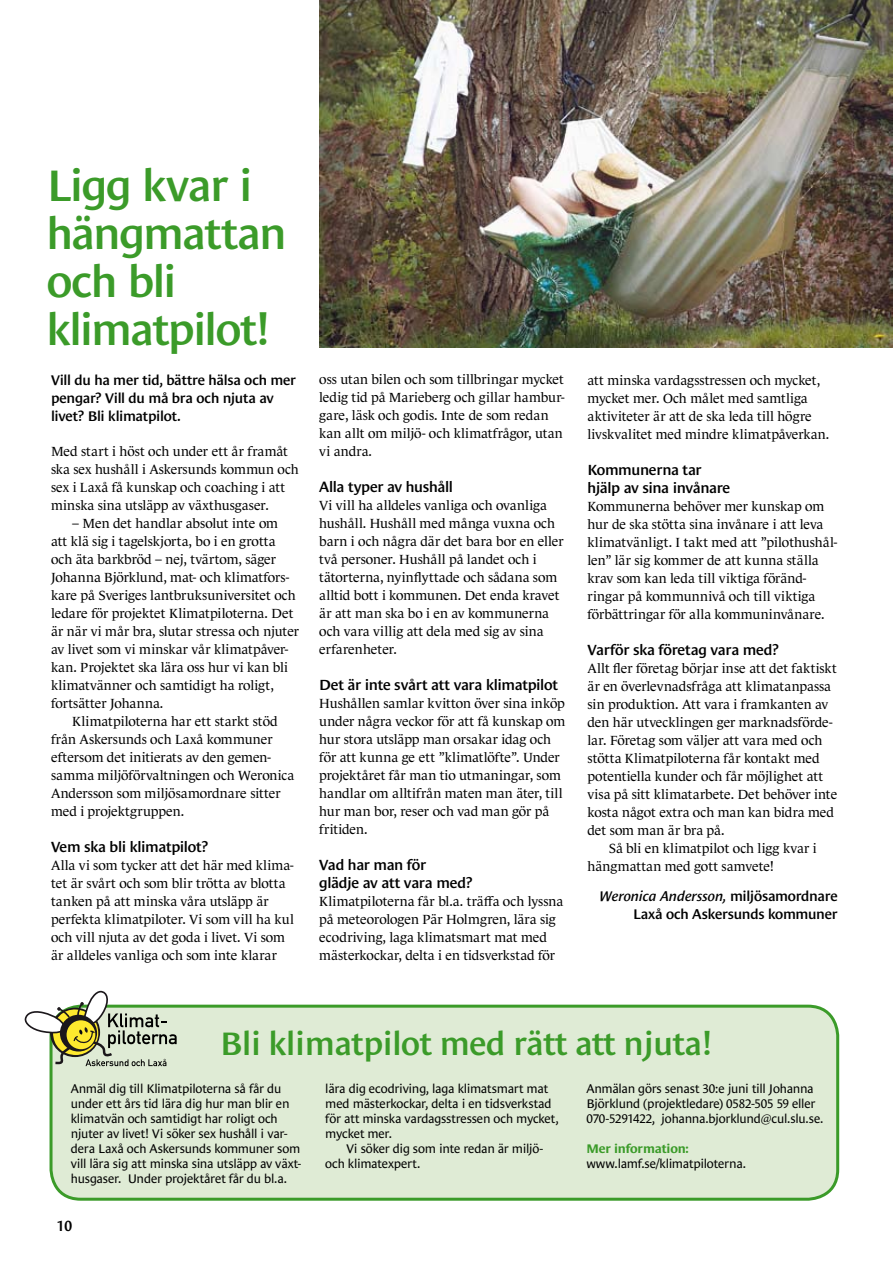
<style>
.page{position:relative;width:893px;height:1263px;background:#fff}
.page>*{position:absolute;margin:0;border:0;box-sizing:border-box;transform-origin:0 0}
.t1{font:600 45px/48px "Le Monde Sans";letter-spacing:-.035em;color:#3b9b29}
.t2{font:600 33.15px "Le Monde Sans";letter-spacing:-.01em;color:#3b9b29}
.t3{font:18px "Times New Roman";color:#000}
.t4{font:600 15px/18px "Le Monde Sans";letter-spacing:-.02em;color:#000}
.t5{font:600 14.25px/18px "Le Monde Sans";letter-spacing:-.02em;color:#000}
.t6{font:13.5px/18px "Le Monde Journal";color:#000}
.t7{font:12.75px/15px "Le Monde Sans";letter-spacing:-.02em;color:#000}
.t8{font:700 12.75px "Le Monde Sans";letter-spacing:-.01em;color:#3b9b29}
.s1{font-style:italic}
.s2{font-family:"Le Monde Sans";font-weight:600;font-size:15px}
</style>
<div class="page">
<img style="left:319px;top:0;width:574px;height:347px">
<div style="left:51px;top:1006px;width:787px;height:193px;background:#dfebd5;border-radius:30px"></div>
<div style="left:50px;top:1005px;width:789px;height:196px;border:3px solid #3b9b29;border-radius:30px"></div>
<svg style="left:25px;top:991px;width:152px;height:75px"></svg>
<h1 class="t1" style="left:47px;top:162px;width:241px">Ligg kvar i hängmattan och bli klimatpilot!</h1>
<p class="t5" style="left:51px;top:371px;width:247px">Vill du ha mer tid, bättre hälsa och mer pengar? Vill du må bra och njuta av livet? Bli klimatpilot.</p>
<p class="t6" style="left:51px;top:442px;width:249px">Med start i höst och under ett år framåt ska sex hushåll i Askersunds kommun och sex i Laxå få kunskap och coaching i att minska sina utsläpp av växthusgaser.</p>
<p class="t6" style="left:72px;top:514px;width:207px">– Men det handlar absolut inte om</p>
<p class="t6" style="left:51px;top:532px;width:226px">att klä sig i tagelskjorta, bo i en grotta</p>
<p class="t6" style="left:51px;top:550px;width:227px">och äta barkbröd – nej, tvärtom, säger</p>
<p class="t6" style="left:51px;top:568px;width:240px">Johanna Björklund, mat- och klimatfors-</p>
<p class="t6" style="left:51px;top:586px;width:246px">kare på Sveriges lantbruksuniversitet och</p>
<p class="t6" style="left:51px;top:604px;width:244px">ledare för projektet Klimatpiloterna. Det</p>
<p class="t6" style="left:51px;top:622px;width:250px">är när vi mår bra, slutar stressa och njuter</p>
<p class="t6" style="left:51px;top:640px;width:239px">av livet som vi minskar vår klimatpåver-</p>
<p class="t6" style="left:51px;top:658px;width:239px">kan. Projektet ska lära oss hur vi kan bli</p>
<p class="t6" style="left:51px;top:676px;width:224px">klimatvänner och samtidigt ha roligt,</p>
<p class="t6" style="left:51px;top:694px;width:114px">fortsätter Johanna.</p>
<p class="t6" style="left:72px;top:712px;width:207px">Klimatpiloterna har ett starkt stöd</p>
<p class="t6" style="left:51px;top:730px;width:223px">från Askersunds och Laxå kommuner</p>
<p class="t6" style="left:51px;top:748px;width:221px">eftersom det initierats av den gemen-</p>
<p class="t6" style="left:51px;top:766px;width:245px">samma miljöförvaltningen och Weronica</p>
<p class="t6" style="left:51px;top:784px;width:231px">Andersson som miljösamordnare sitter</p>
<p class="t6" style="left:51px;top:802px;width:135px">med i projektgruppen.</p>
<p class="t4" style="left:51px;top:838px;width:159px">Vem ska bli klimatpilot?</p>
<p class="t6" style="left:51px;top:856px;width:244px">Alla vi som tycker att det här med klima&shy;tet är svårt och som blir trötta av blotta tanken på att minska våra utsläpp är perfekta klimatpiloter. Vi som vill ha kul och vill njuta av det goda i livet. Vi som är alldeles vanliga och som inte klarar</p>
<p class="t6" style="left:319px;top:370px;width:247px">oss utan bilen och som tillbringar mycket ledig tid på Marieberg och gillar hambur&shy;gare, läsk och godis. Inte de som redan kan allt om miljö- och klimatfrågor, utan vi andra.</p>
<p class="t4" style="left:319px;top:478px;width:135px">Alla typer av hushåll</p>
<p class="t6" style="left:319px;top:496px;width:246px">Vi vill ha alldeles vanliga och ovanliga hushåll. Hushåll med många vuxna och barn i och några där det bara bor en eller två personer. Hushåll på landet och i tätorterna, nyinflyttade och sådana som alltid bott i kommunen. Det enda kravet är att man ska bo i en av kommunerna och vara villig att dela med sig av sina erfarenheter.</p>
<p class="t4" style="left:319px;top:676px;width:240px">Det är inte svårt att vara klimatpilot</p>
<p class="t6" style="left:319px;top:694px;width:247px">Hushållen samlar kvitton över sina inköp under några veckor för att få kunskap om hur stora utsläpp man orsakar idag och för att kunna ge ett ”klimatlöfte”. Under projektåret får man tio utmaningar, som handlar om alltifrån maten man äter, till hur man bor, reser och vad man gör på fritiden.</p>
<p class="t4" style="left:319px;top:856px;width:155px">Vad har man för<br>glädje av att vara med?</p>
<p class="t6" style="left:319px;top:892px;width:245px">Klimatpiloterna får bl.a. träffa och lyssna på meteorologen Pär Holmgren, lära sig ecodriving, laga klimatsmart mat med mästerkockar, delta i en tidsverkstad för</p>
<p class="t6" style="left:587px;top:371px;width:243px">att minska vardagsstressen och mycket, mycket mer. Och målet med samtliga aktiviteter är att de ska leda till högre livskvalitet med mindre klimatpåverkan.</p>
<p class="t4" style="left:587px;top:461px;width:144px">Kommunerna tar hjälp av sina invånare</p>
<p class="t6" style="left:587px;top:497px;width:251px">Kommunerna behöver mer kunskap om hur de ska stötta sina invånare i att leva klimatvänligt. I takt med att ”pilothushål&shy;len” lär sig kommer de att kunna ställa krav som kan leda till viktiga föränd&shy;ringar på kommunnivå och till viktiga förbättringar för alla kommuninvånare.</p>
<p class="t4" style="left:587px;top:641px;width:193px">Varför ska företag vara med?</p>
<p class="t6" style="left:587px;top:659px;width:251px">Allt fler företag börjar inse att det faktiskt</p>
<p class="t6" style="left:587px;top:677px;width:245px">är en överlevnadsfråga att klimatanpassa</p>
<p class="t6" style="left:587px;top:695px;width:242px">sin produktion. Att vara i framkanten av</p>
<p class="t6" style="left:587px;top:713px;width:247px">den här utvecklingen ger marknadsförde-</p>
<p class="t6" style="left:587px;top:731px;width:236px">lar. Företag som väljer att vara med och</p>
<p class="t6" style="left:587px;top:749px;width:234px">stötta Klimatpiloterna får kontakt med</p>
<p class="t6" style="left:587px;top:767px;width:237px">potentiella kunder och får möjlighet att</p>
<p class="t6" style="left:587px;top:785px;width:251px">visa på sitt klimatarbete. Det behöver inte</p>
<p class="t6" style="left:587px;top:803px;width:248px">kosta något extra och man kan bidra med</p>
<p class="t6" style="left:587px;top:821px;width:139px">det som man är bra på.</p>
<p class="t6" style="left:609px;top:839px;width:210px">Så bli en klimatpilot och ligg kvar i</p>
<p class="t6" style="left:587px;top:857px;width:188px">hängmattan med gott samvete!</p>
<p class="t5" style="left:599px;top:887px;width:240px;text-align:right"><span class="s1">Weronica Andersson,</span> miljösamordnare<br>Laxå och Askersunds kommuner</p>
<h2 class="t2" style="left:220px;top:1025px;width:494px">Bli klimatpilot med rätt att njuta!</h2>
<p class="t7" style="left:71px;top:1081px;width:232px">Anmäl dig till Klimatpiloterna så får du under ett års tid lära dig hur man blir en klimatvän och samtidigt har roligt och njuter av livet! Vi söker sex hushåll i var&shy;dera Laxå och Askersunds kommuner som vill lära sig att minska sina utsläpp av växt&shy;husgaser. Under projektåret får du bl.a.</p>
<p class="t7" style="left:325px;top:1081px;width:235px">lära dig ecodriving, laga klimatsmart mat med mästerkockar, delta i en tidsverkstad för att minska vardagsstressen och mycket, mycket mer.</p>
<p class="t7" style="left:325px;top:1141px;width:219px;text-indent:21px">Vi söker dig som inte redan är miljö&shy;och klimatexpert.</p>
<h3 class="t3" style="left:54px;top:1216px;width:20px">10<span class="s2">10</span></h3>
<p class="t7" style="left:586px;top:1081px;width:238px">Anmälan görs senast 30:e juni till Johanna<br>Björklund (projektledare) 0582-505 59 eller<br>070-5291422, johanna.bjorklund@cul.slu.se.</p>
<p class="t8" style="left:586px;top:1141px;width:104px">Mer information:</p>
<p class="t7" style="left:586px;top:1156px;width:161px">www.lamf.se/klimatpiloterna.</p>
</div>
